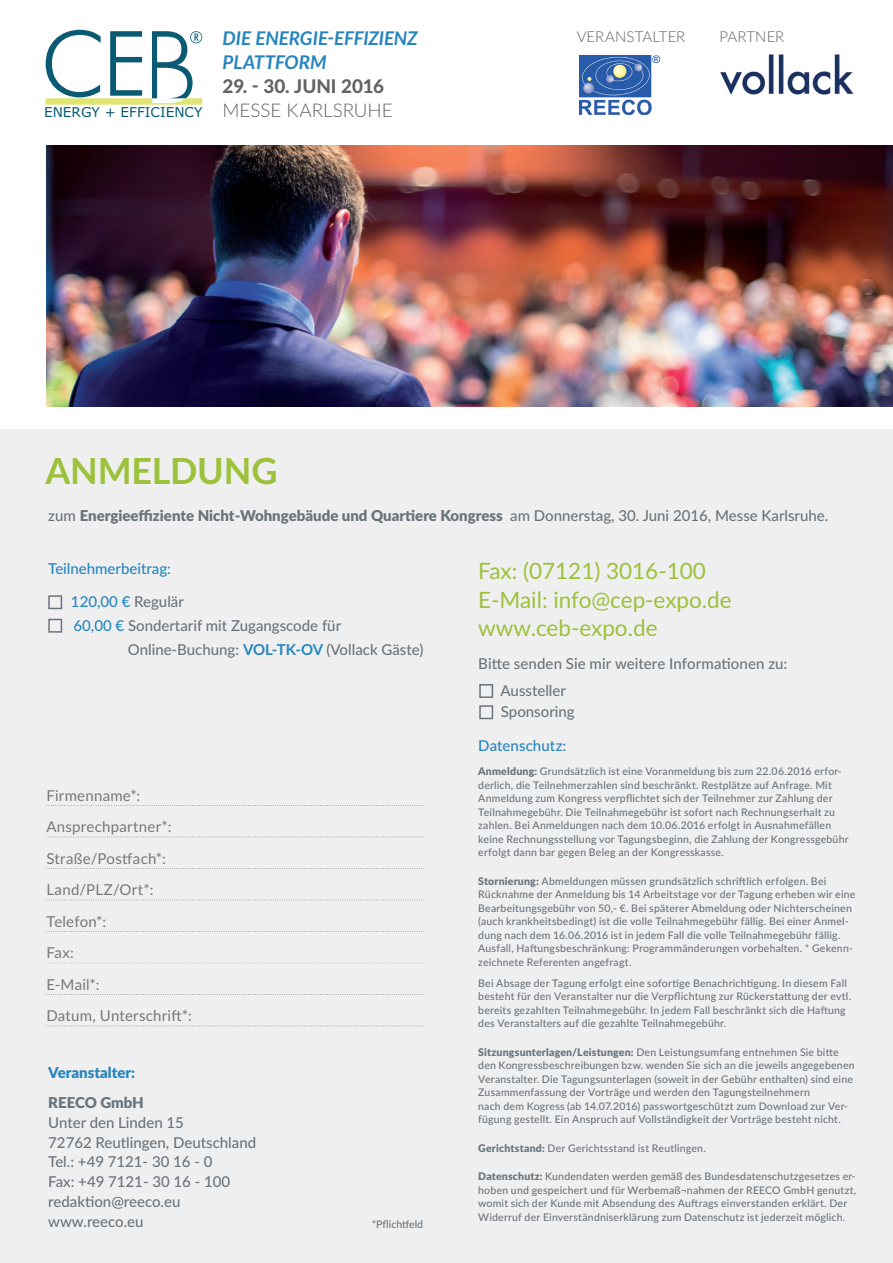
<style>
.page{position:relative;width:893px;height:1263px;background:#fff}
.page>*{position:absolute;margin:0;border:0;box-sizing:border-box;transform-origin:0 0}
.t1{font:700 36px "Lato";letter-spacing:-.005em;color:#9cc13a}
.t2{font:22.5px/28.5px "Lato";color:#9cc13a}
.t3{font:italic 700 18.9px "Lato";letter-spacing:-.01em;color:#2685bd}
.t4{font:800 18.9px "Lato";color:#636366}
.t5{font:300 18.9px "Lato";letter-spacing:-.005em;color:#636366}
.t6{font:500 15px/19.6px "Lato";color:#6a747b}
.t7{font:900 15px "Lato";color:#6a747b}
.t8{font:15px/31.5px "Lato";letter-spacing:.015em;color:#747a73}
.t9{font:500 15px "Lato";color:#2685bd}
.t10{font:300 15px "Lato";letter-spacing:.005em;color:#636366}
.t11{font:900 15px "Lato";color:#2685bd}
.t12{font:13.65px "Verdana";color:#0b5a73}
.t13{font:500 10.5px/13.5px "Lato";letter-spacing:.02em;color:#6a747b}
.t14{font:500 10.5px "Lato";color:#6a747b}
.s1{font-weight:500}
.s2{color:#6a747b}
.s3{color:#2685bd}
.s4{font-weight:700;color:#2685bd}
.s5{font-weight:900}
</style>
<div class="page">
<img style="left:46px;top:145px;width:847px;height:261px">
<div style="left:0;top:430px;width:893px;height:833px;background:#efeff0"></div>
<svg style="left:46px;top:805px;width:378px;height:1px"></svg>
<svg style="left:46px;top:837px;width:378px;height:1px"></svg>
<svg style="left:46px;top:868px;width:378px;height:1px"></svg>
<svg style="left:46px;top:900px;width:378px;height:1px"></svg>
<svg style="left:46px;top:931px;width:378px;height:1px"></svg>
<svg style="left:46px;top:963px;width:378px;height:1px"></svg>
<svg style="left:46px;top:994px;width:378px;height:1px"></svg>
<svg style="left:46px;top:1026px;width:378px;height:1px"></svg>
<svg style="left:48px;top:619px;width:14px;height:14px"></svg>
<svg style="left:48px;top:595px;width:14px;height:14px"></svg>
<svg style="left:479px;top:684px;width:14px;height:14px"></svg>
<svg style="left:479px;top:705px;width:14px;height:14px"></svg>
<svg style="left:46px;top:30px;width:156px;height:75px"></svg>
<img style="left:580px;top:55px;width:79px;height:59px">
<img style="left:720px;top:54px;width:134px;height:41px">
<h3 class="t12" style="left:44px;top:103px;width:160px">ENERGY + EFFICIENCY</h3>
<h3 class="t3" style="left:223px;top:24px;width:197px">DIE ENERGIE-EFFIZIENZ</h3>
<h3 class="t10" style="left:577px;top:26px;width:110px">VERANSTALTER</h3>
<h3 class="t10" style="left:719px;top:26px;width:66px">PARTNER</h3>
<h3 class="t3" style="left:223px;top:48px;width:105px">PLATTFORM</h3>
<h3 class="t4" style="left:223px;top:72px;width:163px">29. - 30. JUNI 2016</h3>
<h3 class="t5" style="left:223px;top:97px;width:171px">MESSE KARLSRUHE</h3>
<h1 class="t1" style="left:45px;top:445px;width:234px">ANMELDUNG</h1>
<h3 class="t7" style="left:48px;top:504px;width:782px"><span class="s1">zum</span> Energieeffiziente Nicht-Wohngebäude und Quartiere Kongress <span class="s1">am Donnerstag, 30. Juni 2016, Messe Karlsruhe.</span></h3>
<h3 class="t9" style="left:48px;top:557px;width:124px">Teilnehmerbeitrag:</h3>
<h3 class="t9" style="left:71px;top:590px;width:114px">120,00 € <span class="s2">Regulär</span></h3>
<h3 class="t6" style="left:74px;top:615px;width:269px"><span class="s3">60,00 €</span> Sondertarif mit Zugangscode für</h3>
<h3 class="t6" style="left:128px;top:639px;width:297px">Online-Buchung: <span class="s4">VOL-TK-OV</span> (Vollack Gäste)</h3>
<h3 class="t6" style="left:500px;top:649px;width:288px;line-height:27px;text-indent:-22px">Bitte senden Sie mir weitere Informationen zu:<br>Aussteller</h3>
<h3 class="t6" style="left:501px;top:701px;width:75px">Sponsoring</h3>
<h3 class="t9" style="left:478px;top:735px;width:90px">Datenschutz:</h3>
<p class="t13" style="left:478px;top:764px;width:372px"><span class="s5">Anmeldung:</span> Grundsätzlich ist eine Voranmeldung bis zum 22.06.2016 erfor&shy;derlich, die Teilnehmerzahlen sind beschränkt. Restplätze auf Anfrage. Mit Anmeldung zum Kongress verpflichtet sich der Teilnehmer zur Zahlung der Teilnahmegebühr. Die Teilnahmegebühr ist sofort nach Rechnungserhalt zu zahlen. Bei Anmeldungen nach dem 10.06.2016 erfolgt in Ausnahmefällen keine Rechnungsstellung vor Tagungsbeginn, die Zahlung der Kongressgebühr erfolgt dann bar gegen Beleg an der Kongresskasse.</p>
<p class="t13" style="left:478px;top:873px;width:379px"><span class="s5">Stornierung:</span> Abmeldungen müssen grundsätzlich schriftlich erfolgen. Bei Rücknahme der Anmeldung bis 14 Arbeitstage vor der Tagung erheben wir eine Bearbeitungsgebühr von 50,- €. Bei späterer Abmeldung oder Nichterscheinen (auch krankheitsbedingt) ist die volle Teilnahmegebühr fällig. Bei einer Anmel&shy;dung nach dem 16.06.2016 ist in jedem Fall die volle Teilnahmegebühr fällig.<br>Ausfall, Haftungsbeschränkung: Programmänderungen vorbehalten. * Gekenn&shy;zeichnete Referenten angefragt.</p>
<p class="t13" style="left:478px;top:975px;width:374px">Bei Absage der Tagung erfolgt eine sofortige Benachrichtigung. In diesem Fall besteht für den Veranstalter nur die Verpflichtung zur Rückerstattung der evtl. bereits gezahlten Teilnahmegebühr. In jedem Fall beschränkt sich die Haftung des Veranstalters auf die gezahlte Teilnahmegebühr.</p>
<p class="t13" style="left:478px;top:1044px;width:378px"><span class="s5">Sitzungsunterlagen/Leistungen:</span> Den Leistungsumfang entnehmen Sie bitte den Kongressbeschreibungen bzw. wenden Sie sich an die jeweils angegebenen Veranstalter. Die Tagungsunterlagen (soweit in der Gebühr enthalten) sind eine Zusammenfassung der Vorträge und werden den Tagungsteilnehmern<br>nach dem Kogress (ab 14.07.2016) passwortgeschützt zum Download zur Ver&shy;fügung gestellt. Ein Anspruch auf Vollständigkeit der Vorträge besteht nicht.</p>
<p class="t13" style="left:478px;top:1141px;width:229px"><span class="s5">Gerichtstand:</span> Der Gerichtsstand ist Reutlingen.</p>
<p class="t13" style="left:478px;top:1169px;width:380px"><span class="s5">Datenschutz:</span> Kundendaten werden gemäß des Bundesdatenschutzgesetzes er&shy;hoben und gespeichert und für Werbemaß¬nahmen der REECO GmbH genutzt, womit sich der Kunde mit Absendung des Auftrags einverstanden erklärt. Der Widerruf der Einverständniserklärung zum Datenschutz ist jederzeit möglich.</p>
<h2 class="t2" style="left:478px;top:556px;width:255px">Fax: (07121) 3016-100<br>E-Mail: info@cep-expo.de www.ceb-expo.de</h2>
<h3 class="t8" style="left:46px;top:779px;width:147px">Firmenname*:<br>Ansprechpartner*:<br>Straße/Postfach*:<br>Land/PLZ/Ort*:<br>Telefon*:<br>Fax:<br>E-Mail*:<br>Datum, Unterschrift*:</h3>
<h3 class="t11" style="left:48px;top:1061px;width:88px">Veranstalter:</h3>
<h3 class="t7" style="left:48px;top:1092px;width:97px">REECO GmbH</h3>
<h3 class="t6" style="left:48px;top:1112px;width:209px">Unter den Linden 15<br>72762 Reutlingen, Deutschland<br>Tel.: +49 7121- 30 16 - 0<br>Fax: +49 7121- 30 16 - 100 redaktion@reeco.eu www.reeco.eu</h3>
<p class="t14" style="left:372px;top:1216px;width:53px">*Pflichtfeld</p>
</div>
